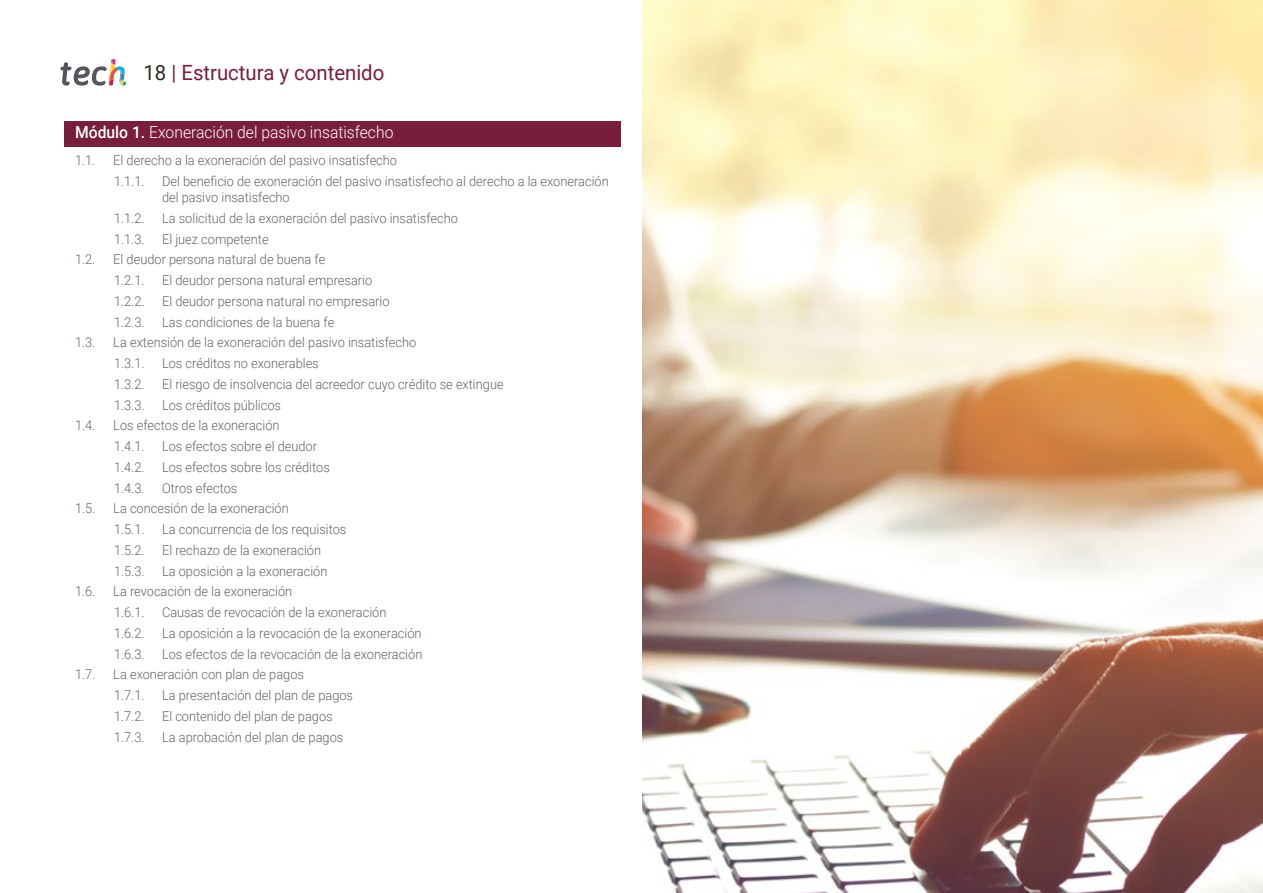
<style>
.page{position:relative;width:1263px;height:893px;background:#fff}
.page>*{position:absolute;margin:0;border:0;box-sizing:border-box;transform-origin:0 0}
.t1{font:21px "Roboto";color:#791d3c}
.t2{font:300 16.5px "Roboto";color:#fff;scale:.95 1}
.t3{font:300 13.5px/20.7px "Roboto";color:#61646a;scale:.95 1}
.s1{color:#312e20}
.s2{font-weight:500}
</style>
<div class="page">
<div style="left:64px;top:121px;width:557px;height:25px;background:#791d3c"></div>
<svg style="left:61px;top:59px;width:65px;height:27px"></svg>
<img style="left:642px;top:0;width:621px;height:893px">
<h1 class="t1" style="left:144px;top:57px;width:242px"><span class="s1">18</span> | Estructura y contenido</h1>
<p class="t2" style="left:75px;top:120px;width:337px"><span class="s2">Módulo 1.</span> Exoneración del pasivo insatisfecho</p>
<p class="t3" style="left:75px;top:149px;width:23px">1.1.</p>
<p class="t3" style="left:113px;top:149px;width:300px">El derecho a la exoneración del pasivo insatisfecho<br>1.1.1.</p>
<p class="t3" style="left:162px;top:172px;width:472px;line-height:16.5px">Del beneficio de exoneración del pasivo insatisfecho al derecho a la exoneración del pasivo insatisfecho</p>
<p class="t3" style="left:114px;top:207px;width:34px">1.1.2.</p>
<p class="t3" style="left:162px;top:207px;width:313px">La solicitud de la exoneración del pasivo insatisfecho</p>
<p class="t3" style="left:114px;top:228px;width:34px">1.1.3.</p>
<p class="t3" style="left:162px;top:228px;width:114px">El juez competente</p>
<p class="t3" style="left:75px;top:249px;width:23px">1.2.</p>
<p class="t3" style="left:113px;top:249px;width:225px">El deudor persona natural de buena fe<br>1.2.1.</p>
<p class="t3" style="left:162px;top:269px;width:223px">El deudor persona natural empresario</p>
<p class="t3" style="left:114px;top:290px;width:34px">1.2.2.</p>
<p class="t3" style="left:162px;top:290px;width:241px">El deudor persona natural no empresario</p>
<p class="t3" style="left:114px;top:311px;width:34px">1.2.3.</p>
<p class="t3" style="left:162px;top:311px;width:183px">Las condiciones de la buena fe</p>
<p class="t3" style="left:75px;top:332px;width:23px">1.3.</p>
<p class="t3" style="left:113px;top:332px;width:320px">La extensión de la exoneración del pasivo insatisfecho<br>1.3.1.</p>
<p class="t3" style="left:162px;top:352px;width:166px">Los créditos no exonerables</p>
<p class="t3" style="left:114px;top:373px;width:34px">1.3.2.</p>
<p class="t3" style="left:162px;top:373px;width:361px">El riesgo de insolvencia del acreedor cuyo crédito se extingue</p>
<p class="t3" style="left:114px;top:394px;width:34px">1.3.3.</p>
<p class="t3" style="left:162px;top:394px;width:127px">Los créditos públicos</p>
<p class="t3" style="left:75px;top:415px;width:23px">1.4.</p>
<p class="t3" style="left:113px;top:415px;width:177px">Los efectos de la exoneración<br>1.4.1.</p>
<p class="t3" style="left:162px;top:435px;width:165px">Los efectos sobre el deudor</p>
<p class="t3" style="left:114px;top:456px;width:34px">1.4.2.</p>
<p class="t3" style="left:162px;top:456px;width:178px">Los efectos sobre los créditos</p>
<p class="t3" style="left:114px;top:477px;width:34px">1.4.3.</p>
<p class="t3" style="left:162px;top:477px;width:81px">Otros efectos</p>
<p class="t3" style="left:75px;top:498px;width:23px">1.5.</p>
<p class="t3" style="left:113px;top:498px;width:186px">La concesión de la exoneración<br>1.5.1.</p>
<p class="t3" style="left:162px;top:518px;width:196px">La concurrencia de los requisitos</p>
<p class="t3" style="left:114px;top:539px;width:34px">1.5.2.</p>
<p class="t3" style="left:162px;top:539px;width:169px">El rechazo de la exoneración</p>
<p class="t3" style="left:114px;top:560px;width:34px">1.5.3.</p>
<p class="t3" style="left:162px;top:560px;width:176px">La oposición a la exoneración</p>
<p class="t3" style="left:75px;top:581px;width:23px">1.6.</p>
<p class="t3" style="left:113px;top:581px;width:190px">La revocación de la exoneración<br>1.6.1.</p>
<p class="t3" style="left:162px;top:601px;width:238px">Causas de revocación de la exoneración</p>
<p class="t3" style="left:114px;top:622px;width:34px">1.6.2.</p>
<p class="t3" style="left:162px;top:622px;width:275px">La oposición a la revocación de la exoneración</p>
<p class="t3" style="left:114px;top:643px;width:34px">1.6.3.</p>
<p class="t3" style="left:162px;top:643px;width:276px">Los efectos de la revocación de la exoneración</p>
<p class="t3" style="left:75px;top:664px;width:23px">1.7.</p>
<p class="t3" style="left:113px;top:664px;width:202px">La exoneración con plan de pagos<br>1.7.1.</p>
<p class="t3" style="left:162px;top:684px;width:203px">La presentación del plan de pagos</p>
<p class="t3" style="left:114px;top:705px;width:34px">1.7.2.</p>
<p class="t3" style="left:162px;top:705px;width:181px">El contenido del plan de pagos</p>
<p class="t3" style="left:114px;top:726px;width:34px">1.7.3.</p>
<p class="t3" style="left:162px;top:726px;width:192px">La aprobación del plan de pagos</p>
</div>
